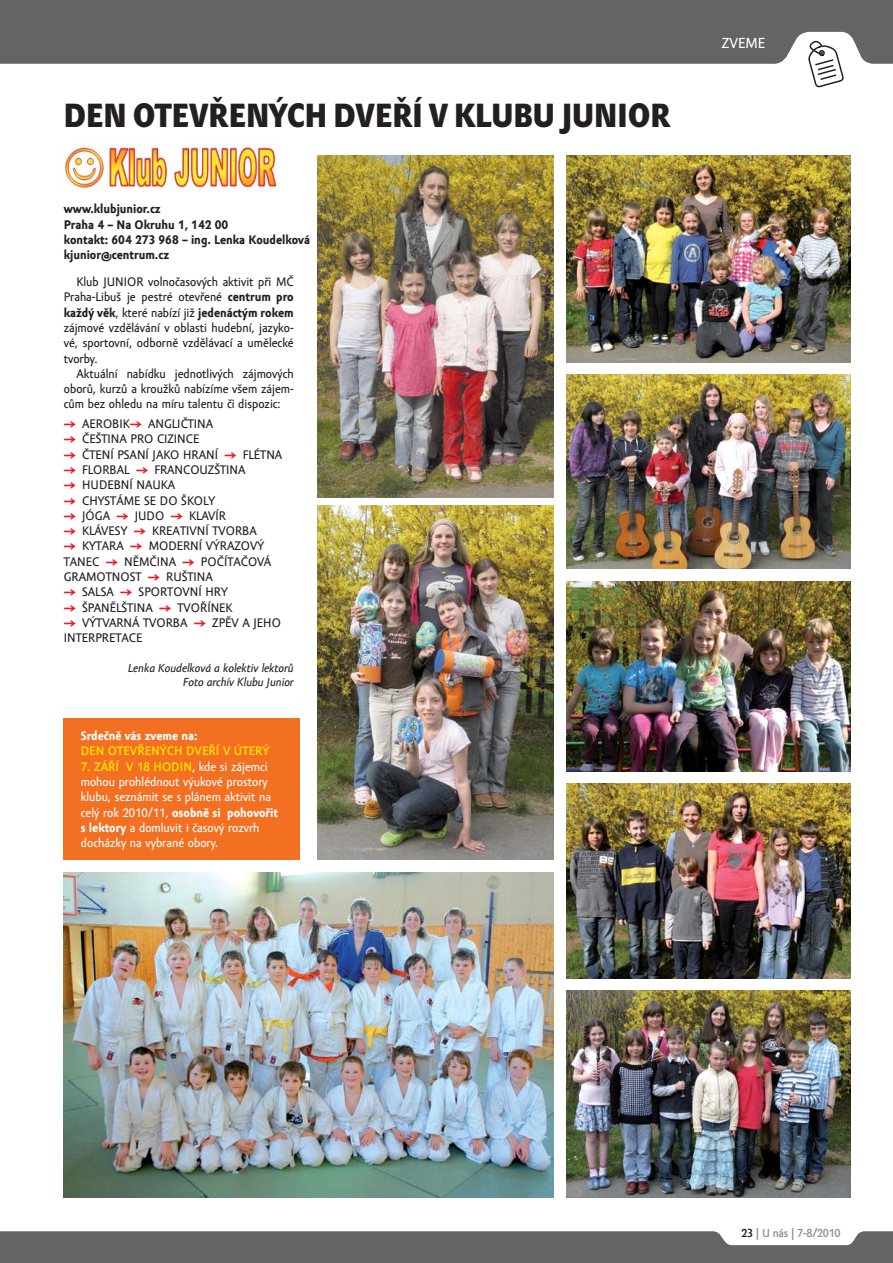
<style>
.page{position:relative;width:893px;height:1263px;background:#fff}
.page>*{position:absolute;margin:0;border:0;box-sizing:border-box;transform-origin:0 0}
.t1{font:33px "John Sans Cond Black Pro";color:#231f20}
.t2{font:15px "Amor Sans Text Pro";color:#fff}
.t3{font:12.75px/15.3px "Amor Sans Text Pro";color:#231f20;text-align:justify}
.t4{font:12.75px/15.3px "Amor Sans Text Pro";color:#fff}
.t5{font:700 12.75px/15.3px "Amor Sans Text Pro";color:#231f20}
.t6{font:700 12.75px "Amor Sans Pro";color:#fd0}
.t7{font:700 12.75px "Amor Sans Text Pro";color:#fff}
.t8{font:italic 12px/14.4px "Amor Sans Text Pro";color:#231f20;text-align:right}
.t9{font:700 12px "Amor Sans Pro";letter-spacing:-.02em;color:#939598}
.s1{font-weight:700}
.s2{font-weight:700;color:#ed1c24}
.s3{color:#fff}
.s4{font-family:"Amor Sans Text Pro";font-weight:400;color:#fff}
.s5{color:#231f20}
</style>
<div class="page">
<div style="left:0;top:0;width:893px;height:64px;background:#636466"></div>
<svg style="left:0;top:1231px;width:893px;height:32px;background:#6e6f71"></svg>
<svg style="left:808px;top:41px;width:36px;height:46px"></svg>
<img style="left:64px;top:144px;width:214px;height:46px">
<img style="left:64px;top:873px;width:490px;height:324px">
<img style="left:566px;top:990px;width:284px;height:207px">
<img style="left:318px;top:155px;width:236px;height:342px">
<img style="left:318px;top:505px;width:236px;height:355px">
<img style="left:566px;top:155px;width:284px;height:207px">
<img style="left:566px;top:374px;width:284px;height:195px">
<img style="left:566px;top:783px;width:284px;height:195px">
<img style="left:566px;top:581px;width:284px;height:190px">
<div style="left:64px;top:718px;width:236px;height:142px;background:#f36f21"></div>
<h1 class="t1" style="left:64px;top:103px;width:608px">DEN OTEVŘENÝCH DVEŘÍ V KLUBU JUNIOR</h1>
<p class="t5" style="left:64px;top:203px;width:248px">www.klubjunior.cz<br>Praha 4 – Na Okruhu 1, 142 00<br>kontakt: 604 273 968 – ing. Lenka Koudelková kjunior@centrum.cz</p>
<p class="t3" style="left:64px;top:275px;width:231px;text-indent:13px">Klub JUNIOR volnočasových aktivit při MČ Praha-Libuš je pestré otevřené <span class="s1">centrum pro každý věk</span>, které nabízí již <span class="s1">jedenáctým rokem </span>zájmové vzdělávání v oblasti hudební, jazyko&shy;vé, sportovní, odborně vzdělávací a umělecké tvorby.</p>
<p class="t3" style="left:64px;top:367px;width:231px;text-indent:13px">Aktuální nabídku jednotlivých zájmových oborů, kurzů a kroužků nabízíme všem zájem&shy;cům bez ohledu na míru talentu či dispozic:</p>
<p class="t3" style="left:64px;top:417px;width:151px"><span class="s2">→</span> AEROBIK<span class="s2">→</span> ANGLIČTINA</p>
<p class="t3" style="left:64px;top:433px;width:137px"><span class="s2">→</span> ČEŠTINA PRO CIZINCE</p>
<p class="t3" style="left:64px;top:448px;width:220px"><span class="s2">→</span> ČTENÍ PSANÍ JAKO HRANÍ <span class="s2">→</span> FLÉTNA</p>
<p class="t3" style="left:64px;top:463px;width:183px"><span class="s2">→</span> FLORBAL <span class="s2">→</span> FRANCOUZŠTINA</p>
<p class="t3" style="left:64px;top:478px;width:113px"><span class="s2">→</span> HUDEBNÍ NAUKA</p>
<p class="t3" style="left:64px;top:494px;width:153px"><span class="s2">→</span> CHYSTÁME SE DO ŠKOLY</p>
<p class="t3" style="left:64px;top:509px;width:164px"><span class="s2">→</span> JÓGA <span class="s2">→</span> JUDO <span class="s2">→</span> KLAVÍR</p>
<p class="t3" style="left:64px;top:524px;width:194px"><span class="s2">→</span> KLÁVESY <span class="s2">→</span> KREATIVNÍ TVORBA</p>
<p class="t3" style="left:64px;top:540px;width:209px;text-align:left"><span class="s2">→</span> KYTARA <span class="s2">→</span> MODERNÍ VÝRAZOVÝ<br>TANEC <span class="s2">→</span> NĚMČINA <span class="s2">→</span> POČÍTAČOVÁ<br>GRAMOTNOST <span class="s2">→</span> RUŠTINA</p>
<p class="t3" style="left:64px;top:586px;width:166px"><span class="s2">→</span> SALSA <span class="s2">→</span> SPORTOVNÍ HRY</p>
<p class="t3" style="left:64px;top:601px;width:170px"><span class="s2">→</span> ŠPANĚLŠTINA <span class="s2">→</span> TVOŘÍNEK</p>
<p class="t3" style="left:64px;top:616px;width:219px"><span class="s2">→</span> VÝTVARNÁ TVORBA <span class="s2">→</span> ZPĚV A JEHO<br>INTERPRETACE</p>
<p class="t8" style="left:128px;top:662px;width:167px">Lenka Koudelková a kolektiv lektorů<br>Foto archív Klubu Junior</p>
<p class="t7" style="left:81px;top:731px;width:118px">Srdečně vás zveme na:</p>
<p class="t6" style="left:81px;top:746px;width:190px">DEN OTEVŘENÝCH DVEŘÍ V ÚTERÝ</p>
<p class="t6" style="left:81px;top:761px;width:188px">7. ZÁŘÍ V 18 HODIN<span class="s3">,</span> <span class="s4">kde si zájemci</span></p>
<p class="t4" style="left:81px;top:775px;width:199px">mohou prohlédnout výukové prostory klubu, seznámit se s plánem aktivit na celý rok 2010/11, <span class="s1">osobně si pohovořit s lektory</span> a domluvit i časový rozvrh docházky na vybrané obory.</p>
<p class="t2" style="left:722px;top:37px;width:45px">ZVEME</p>
<p class="t9" style="left:741px;top:1228px;width:101px"><span class="s5">23</span> | U nás | 7-8/2010</p>
</div>
